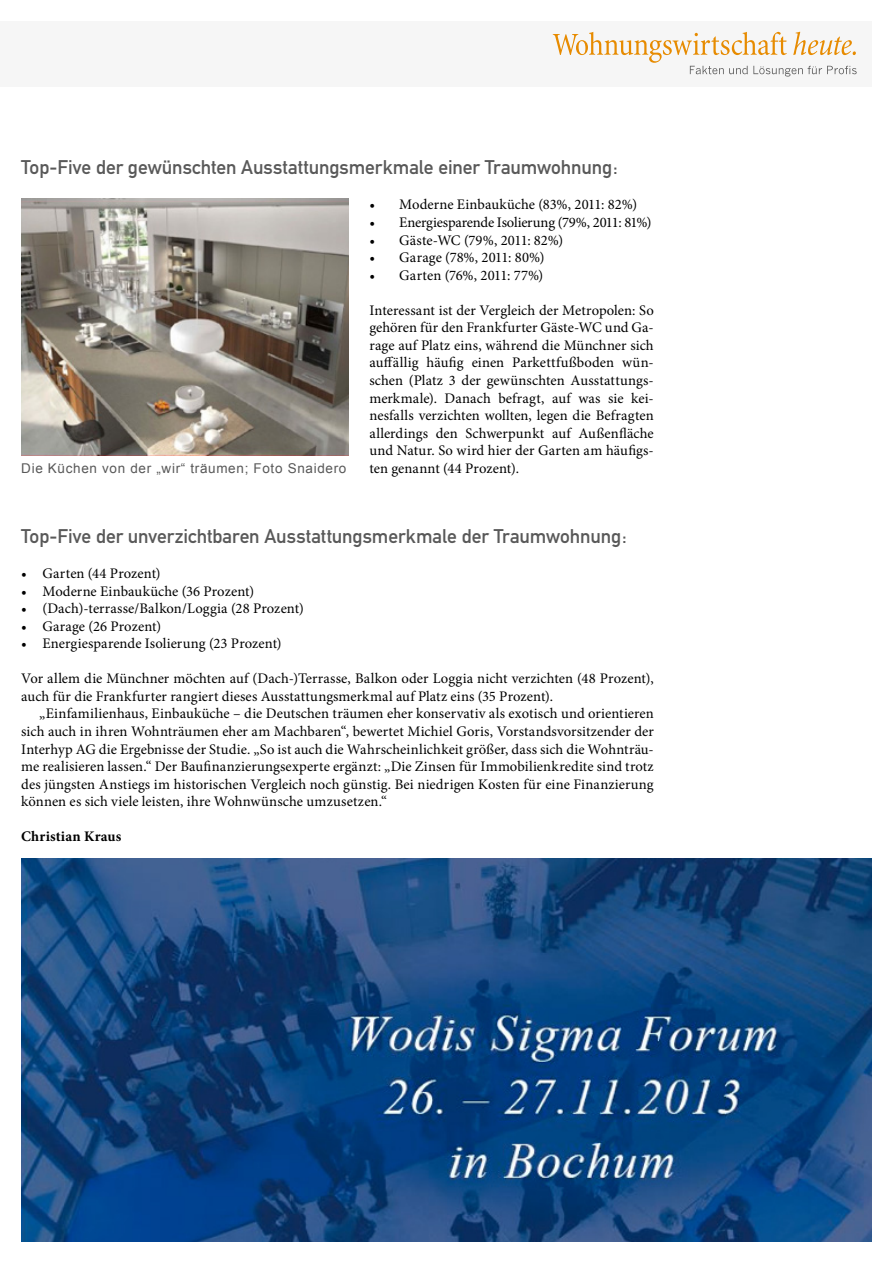
<style>
.page{position:relative;width:893px;height:1263px;background:#fff}
.page>*{position:absolute;margin:0;border:0;box-sizing:border-box;transform-origin:0 0}
.Überschrift_Grau{font:19.5px "DIN Mittelschrift";letter-spacing:-.005em;color:#595959}
.Fliesstext{font:14.7px/17.5px "Minion Pro";letter-spacing:.005em;color:#000;text-align:justify}
.Fließtext_erste_Zeil{font:14.7px/17.5px "Minion Pro";letter-spacing:.005em;color:#000;text-align:justify}
.Fliesstext-2{font:14.7px "Minion Pro";letter-spacing:-.02em;color:#000}
.AUTOR{font:700 14.7px "Minion Pro";letter-spacing:.01em;color:#000}
.Bildunterschrift{font:13.5px "Arial";letter-spacing:.05em;color:#595959}
</style>
<div class="page">
<div style="left:0;top:21px;width:872px;height:66px;background:#f6f6f6"></div>
<svg style="left:553px;top:32px;width:304px;height:45px"></svg>
<img style="left:21px;top:198px;width:327px;height:257px">
<img style="left:21px;top:859px;width:851px;height:383px">
<p class="Überschrift_Grau" style="left:21px;top:156px;width:598px">Top-Five der gewünschten Ausstattungsmerkmale einer Traumwohnung:</p>
<p class="Fliesstext" style="left:369px;top:196px;width:269px">• Moderne Einbauküche (83%, 2011: 82%)</p>
<p class="Fliesstext-2" style="left:369px;top:212px;width:283px">• Energiesparende Isolierung (79%, 2011: 81%)</p>
<p class="Fliesstext" style="left:369px;top:231px;width:195px">• Gäste-WC (79%, 2011: 82%)</p>
<p class="Fliesstext" style="left:369px;top:249px;width:177px">• Garage (78%, 2011: 80%)</p>
<p class="Fliesstext" style="left:369px;top:266px;width:175px">• Garten (76%, 2011: 77%)</p>
<p class="Fließtext_erste_Zeil" style="left:369px;top:301px;width:286px">Interessant ist der Vergleich der Metropolen: So gehören für den Frankfurter Gäste-WC und Ga&shy;rage auf Platz eins, während die Münchner sich auffällig häufig einen Parkettfußboden wün&shy;schen (Platz 3 der gewünschten Ausstattungs&shy;merkmale). Danach befragt, auf was sie kei&shy;nesfalls verzichten wollten, legen die Befragten allerdings den Schwerpunkt auf Außenfläche und Natur. So wird hier der Garten am häufigs&shy;ten genannt (44 Prozent).</p>
<p class="Bildunterschrift" style="left:21px;top:459px;width:327px">Die Küchen von der „wir“ träumen; Foto Snaidero</p>
<p class="Überschrift_Grau" style="left:21px;top:525px;width:607px">Top-Five der unverzichtbaren Ausstattungsmerkmale der Traumwohnung:</p>
<p class="Fliesstext" style="left:21px;top:565px;width:141px">• Garten (44 Prozent)</p>
<p class="Fliesstext" style="left:21px;top:582px;width:234px">• Moderne Einbauküche (36 Prozent)</p>
<p class="Fliesstext" style="left:21px;top:600px;width:284px">• (Dach)-terrasse/Balkon/Loggia (28 Prozent)</p>
<p class="Fliesstext" style="left:21px;top:617px;width:141px">• Garage (26 Prozent)</p>
<p class="Fliesstext" style="left:21px;top:635px;width:262px">• Energiesparende Isolierung (23 Prozent)</p>
<p class="Fließtext_erste_Zeil" style="left:21px;top:670px;width:634px">Vor allem die Münchner möchten auf (Dach-)Terrasse, Balkon oder Loggia nicht verzichten (48 Prozent), auch für die Frankfurter rangiert dieses Ausstattungsmerkmal auf Platz eins (35 Prozent).</p>
<p class="Fliesstext" style="left:21px;top:705px;width:634px;text-indent:18px">„Einfamilienhaus, Einbauküche – die Deutschen träumen eher konservativ als exotisch und orientieren sich auch in ihren Wohnträumen eher am Machbaren“, bewertet Michiel Goris, Vorstandsvorsitzender der Interhyp AG die Ergebnisse der Studie. „So ist auch die Wahrscheinlichkeit größer, dass sich die Wohnträu&shy;me realisieren lassen.“ Der Baufinanzierungsexperte ergänzt: „Die Zinsen für Immobilienkredite sind trotz des jüngsten Anstiegs im historischen Vergleich noch günstig. Bei niedrigen Kosten für eine Finanzierung können es sich viele leisten, ihre Wohnwünsche umzusetzen.“</p>
<p class="AUTOR" style="left:21px;top:826px;width:102px">Christian Kraus</p>
</div>
